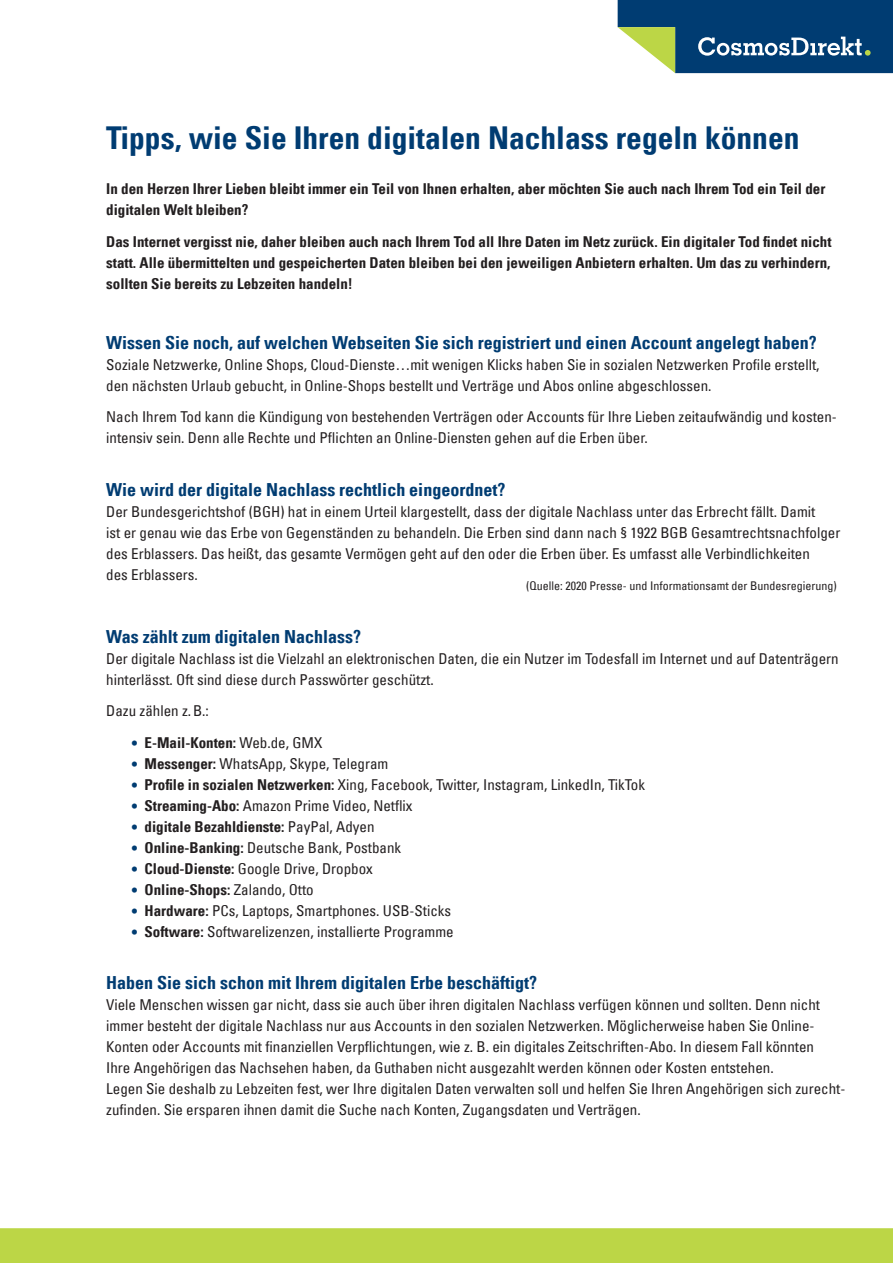
<style>
.page{position:relative;width:893px;height:1263px;background:#fff}
.page>*{position:absolute;margin:0;border:0;box-sizing:border-box;transform-origin:0 0}
.t1{font:700 condensed 31.5px "Univers LT";color:#003c72}
.t2{font:700 condensed 18px "Univers LT";color:#003c72}
.t3{font:condensed 15px/21px "Univers LT";color:#231f20}
.t4{font:700 condensed 15px/21px "Univers LT";color:#231f20}
.t5{font:condensed 12px "Univers LT";color:#231f20}
.s1{font-weight:400;font-size:16.5px;color:#003c72}
.s2{font-weight:400}
.s3{font-size:16.5px;color:#003c72}
.s4{font-weight:700}
</style>
<div class="page">
<div style="left:1px;top:1229px;width:891px;height:33px;background:#bcd646"></div>
<div style="left:0;top:1228px;width:893px;height:35px;border:2px solid #bcd646"></div>
<svg style="left:618px;top:0;width:275px;height:73px;background:#2e5f81"></svg>
<p class="t1" style="left:106px;top:119px;width:695px">Tipps, wie Sie Ihren digitalen Nachlass regeln können</p>
<p class="t4" style="left:106px;top:178px;width:721px">In den Herzen Ihrer Lieben bleibt immer ein Teil von Ihnen erhalten, aber möchten Sie auch nach Ihrem Tod ein Teil der digitalen Welt bleiben?</p>
<p class="t4" style="left:106px;top:231px;width:727px;text-align:justify">Das Internet vergisst nie, daher bleiben auch nach Ihrem Tod all Ihre Daten im Netz zurück. Ein digitaler Tod findet nicht statt. Alle übermittelten und gespeicherten Daten bleiben bei den jeweiligen Anbietern erhalten. Um das zu verhindern, sollten Sie bereits zu Lebzeiten handeln!</p>
<p class="t2" style="left:106px;top:331px;width:712px">Wissen Sie noch, auf welchen Webseiten Sie sich registriert und einen Account angelegt haben?</p>
<p class="t3" style="left:106px;top:354px;width:715px">Soziale Netzwerke, Online Shops, Cloud-Dienste…mit wenigen Klicks haben Sie in sozialen Netzwerken Profile erstellt, den nächsten Urlaub gebucht, in Online-Shops bestellt und Verträge und Abos online abgeschlossen.</p>
<p class="t3" style="left:106px;top:406px;width:732px">Nach Ihrem Tod kann die Kündigung von bestehenden Verträgen oder Accounts für Ihre Lieben zeitaufwändig und kosten&shy;intensiv sein. Denn alle Rechte und Pflichten an Online-Diensten gehen auf die Erben über.</p>
<p class="t2" style="left:106px;top:478px;width:400px">Wie wird der digitale Nachlass rechtlich eingeordnet?</p>
<p class="t3" style="left:106px;top:501px;width:735px">Der Bundesgerichtshof (BGH) hat in einem Urteil klargestellt, dass der digitale Nachlass unter das Erbrecht fällt. Damit<br>ist er genau wie das Erbe von Gegenständen zu behandeln. Die Erben sind dann nach § 1922 BGB Gesamtrechtsnachfolger des Erblassers. Das heißt, das gesamte Vermögen geht auf den oder die Erben über. Es umfasst alle Verbindlichkeiten<br>des Erblassers.</p>
<p class="t5" style="left:526px;top:578px;width:312px">(Quelle: 2020 Presse- und Informationsamt der Bundesregierung)</p>
<p class="t2" style="left:106px;top:625px;width:256px">Was zählt zum digitalen Nachlass?</p>
<p class="t3" style="left:106px;top:648px;width:734px">Der digitale Nachlass ist die Vielzahl an elektronischen Daten, die ein Nutzer im Todesfall im Internet und auf Datenträgern hinterlässt. Oft sind diese durch Passwörter geschützt.</p>
<p class="t3" style="left:106px;top:700px;width:104px">Dazu zählen z. B.:</p>
<p class="t4" style="left:132px;top:732px;width:192px"><span class="s1">•</span> E-Mail-Konten: <span class="s2">Web.de, GMX</span></p>
<p class="t3" style="left:132px;top:753px;width:258px"><span class="s3">•</span> <span class="s4">Messenger:</span> WhatsApp, Skype, Telegram</p>
<p class="t3" style="left:132px;top:774px;width:515px"><span class="s3">•</span> <span class="s4">Profile in sozialen Netzwerken:</span> Xing, Facebook, Twitter, Instagram, LinkedIn, TikTok</p>
<p class="t3" style="left:132px;top:795px;width:282px"><span class="s3">•</span> <span class="s4">Streaming-Abo:</span> Amazon Prime Video, Netflix</p>
<p class="t4" style="left:132px;top:816px;width:244px"><span class="s1">•</span> digitale Bezahldienste: <span class="s2">PayPal, Adyen</span></p>
<p class="t3" style="left:132px;top:837px;width:271px"><span class="s3">•</span> <span class="s4">Online-Banking:</span> Deutsche Bank, Postbank</p>
<p class="t3" style="left:132px;top:858px;width:243px"><span class="s3">•</span> <span class="s4">Cloud-Dienste:</span> Google Drive, Dropbox</p>
<p class="t4" style="left:132px;top:879px;width:183px"><span class="s1">•</span> Online-Shops: <span class="s2">Zalando, Otto</span></p>
<p class="t3" style="left:132px;top:900px;width:321px"><span class="s3">•</span> <span class="s4">Hardware:</span> PCs, Laptops, Smartphones. USB-Sticks</p>
<p class="t3" style="left:132px;top:921px;width:323px"><span class="s3">•</span> <span class="s4">Software:</span> Softwarelizenzen, installierte Programme</p>
<p class="t2" style="left:106px;top:972px;width:432px">Haben Sie sich schon mit Ihrem digitalen Erbe beschäftigt?</p>
<p class="t3" style="left:106px;top:994px;width:715px">Viele Menschen wissen gar nicht, dass sie auch über ihren digitalen Nachlass verfügen können und sollten. Denn nicht immer besteht der digitale Nachlass nur aus Accounts in den sozialen Netzwerken. Möglicherweise haben Sie Online-Konten oder Accounts mit finanziellen Verpflichtungen, wie z. B. ein digitales Zeitschriften-Abo. In diesem Fall könnten Ihre Angehörigen das Nachsehen haben, da Guthaben nicht ausgezahlt werden können oder Kosten entstehen.</p>
<p class="t3" style="left:106px;top:1078px;width:741px">Legen Sie deshalb zu Lebzeiten fest, wer Ihre digitalen Daten verwalten soll und helfen Sie Ihren Angehörigen sich zurecht&shy;zufinden. Sie ersparen ihnen damit die Suche nach Konten, Zugangsdaten und Verträgen.</p>
</div>
